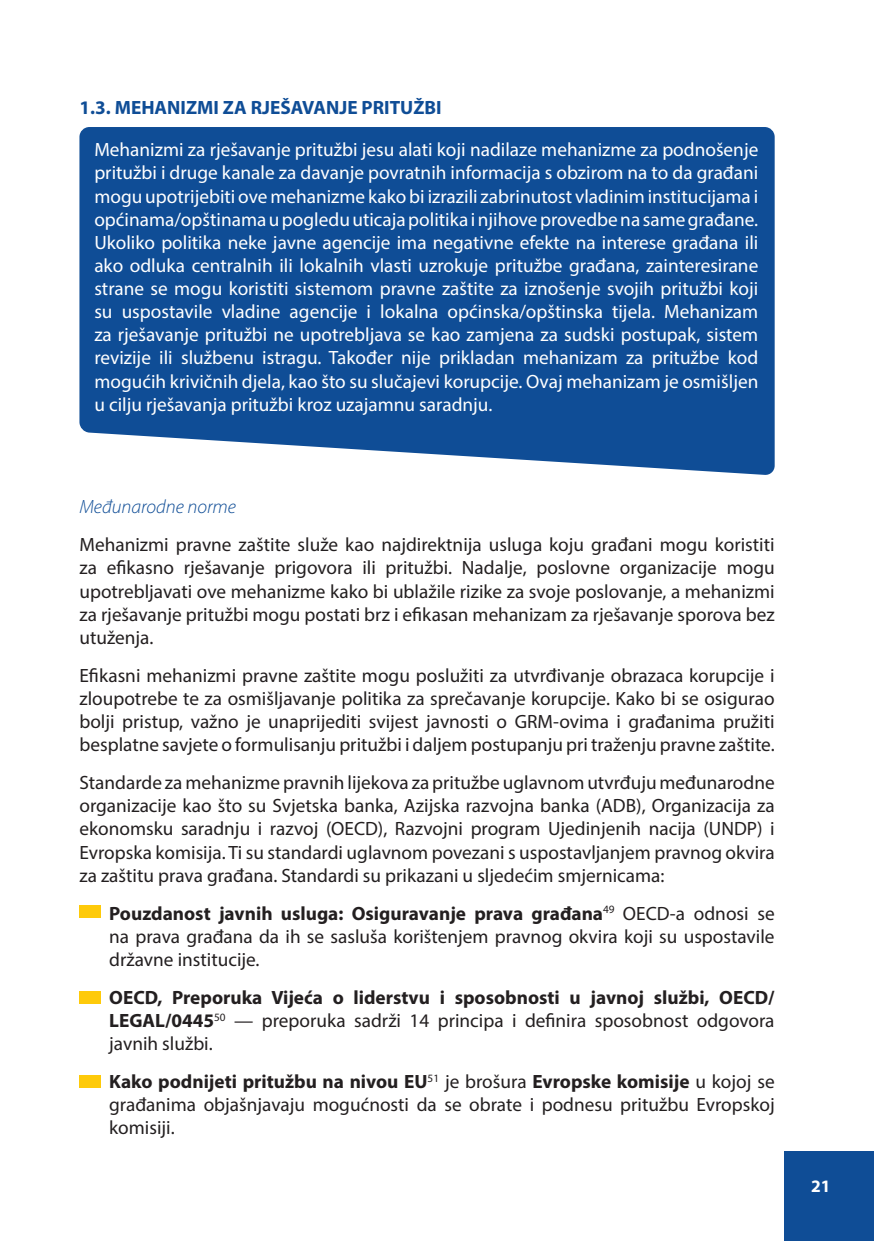
<style>
.page{position:relative;width:874px;height:1241px;background:#fff}
.page>*{position:absolute;margin:0;border:0;box-sizing:border-box;transform-origin:0 0}
.Main_text{font:19.25px/23.1px "Myriad Pro";color:#231f20;text-align:justify}
.Main_text-2{font:19.25px/23.1px "Myriad Pro";color:#fff;text-align:justify}
.Main_text-3{font:700 19.25px/23.1px "Myriad Pro";color:#231f20;text-align:justify}
.mali_naslov{font:700 19.25px "Myriad Pro";color:#0f4d96}
.Naslov_italic{font:italic 300 19.25px "Myriad Pro";color:#0f4d96}
.t1{font:700 17.5px "Myriad Pro";color:#fff}
.s1{font-weight:700}
.s2{font-weight:400}
</style>
<div class="page">
<div style="left:784px;top:1151px;width:89px;height:89px;background:#0f4d96"></div>
<div style="left:79px;top:127px;width:695px;height:348px;background:#0f4d96"></div>
<div style="left:79px;top:905px;width:22px;height:12px;background:#feca0a"></div>
<div style="left:79px;top:990px;width:22px;height:13px;background:#feca0a"></div>
<div style="left:79px;top:1075px;width:22px;height:12px;background:#feca0a"></div>
<p class="mali_naslov" style="left:79px;top:95px;width:363px">1.3. MEHANIZMI ZA RJEŠAVANJE PRITUŽBI</p>
<p class="Main_text-2" style="left:94px;top:138px;width:665px">Mehanizmi za rješavanje pritužbi jesu alati koji nadilaze mehanizme za podnošenje pritužbi i druge kanale za davanje povratnih informacija s obzirom na to da građani mogu upotrijebiti ove mehanizme kako bi izrazili zabrinutost vladinim institucijama i općinama/opštinama u pogledu uticaja politika i njihove provedbe na same građane.<br>Ukoliko politika neke javne agencije ima negativne efekte na interese građana ili ako odluka centralnih ili lokalnih vlasti uzrokuje pritužbe građana, zainteresirane strane se mogu koristiti sistemom pravne zaštite za iznošenje svojih pritužbi koji su uspostavile vladine agencije i lokalna općinska/opštinska tijela. Mehanizam za rješavanje pritužbi ne upotrebljava se kao zamjena za sudski postupak, sistem revizije ili službenu istragu. Također nije prikladan mehanizam za pritužbe kod mogućih krivičnih djela, kao što su slučajevi korupcije. Ovaj mehanizam je osmišljen u cilju rješavanja pritužbi kroz uzajamnu saradnju.</p>
<p class="Naslov_italic" style="left:79px;top:496px;width:158px">Međunarodne norme</p>
<p class="Main_text" style="left:79px;top:533px;width:696px">Mehanizmi pravne zaštite služe kao najdirektnija usluga koju građani mogu koristiti za efikasno rješavanje prigovora ili pritužbi. Nadalje, poslovne organizacije mogu upotrebljavati ove mehanizme kako bi ublažile rizike za svoje poslovanje, a mehanizmi za rješavanje pritužbi mogu postati brz i efikasan mehanizam za rješavanje sporova bez utuženja.</p>
<p class="Main_text" style="left:79px;top:663px;width:696px">Efikasni mehanizmi pravne zaštite mogu poslužiti za utvrđivanje obrazaca korupcije i zloupotrebe te za osmišljavanje politika za sprečavanje korupcije. Kako bi se osigurao bolji pristup, važno je unaprijediti svijest javnosti o GRM-ovima i građanima pružiti besplatne savjete o formulisanju pritužbi i daljem postupanju pri traženju pravne zaštite.</p>
<p class="Main_text" style="left:79px;top:770px;width:696px">Standarde za mehanizme pravnih lijekova za pritužbe uglavnom utvrđuju međunarodne organizacije kao što su Svjetska banka, Azijska razvojna banka (ADB), Organizacija za ekonomsku saradnju i razvoj (OECD), Razvojni program Ujedinjenih nacija (UNDP) i Evropska komisija. Ti su standardi uglavnom povezani s uspostavljanjem pravnog okvira za zaštitu prava građana. Standardi su prikazani u sljedećim smjernicama:</p>
<p class="Main_text" style="left:109px;top:901px;width:666px"><span class="s1">Pouzdanost javnih usluga: Osiguravanje prava građana</span><sup>49</sup> OECD-a odnosi se na prava građana da ih se sasluša korištenjem pravnog okvira koji su uspostavile državne institucije.</p>
<p class="Main_text-3" style="left:109px;top:985px;width:666px">OECD, Preporuka Vijeća o liderstvu i sposobnosti u javnoj službi, OECD/ LEGAL/0445<sup>50</sup> <span class="s2">— preporuka sadrži 14 principa i definira sposobnost odgovora javnih službi.</span></p>
<p class="Main_text" style="left:109px;top:1069px;width:666px"><span class="s1">Kako podnijeti pritužbu na nivou EU</span><sup>51</sup> je brošura <span class="s1">Evropske komisije</span> u kojoj se građanima objašnjavaju mogućnosti da se obrate i podnesu pritužbu Evropskoj komisiji.</p>
<p class="t1" style="left:810px;top:1174px;width:21px">21</p>
</div>
